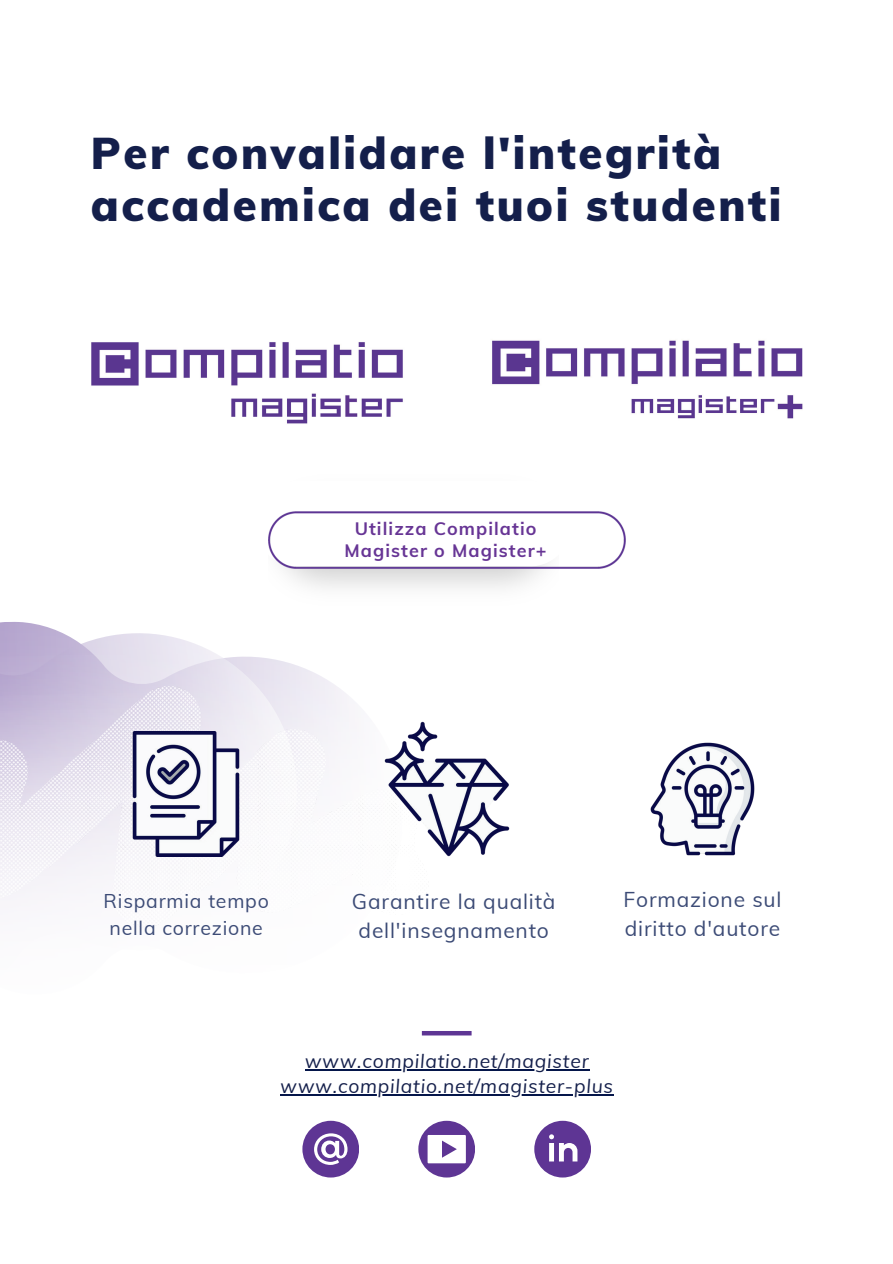
<style>
.page{position:relative;width:893px;height:1264px;background:#fff}
.page>*{position:absolute;margin:0;border:0;box-sizing:border-box;transform-origin:0 0}
.t1{font:900 43.5px/51.8px "Muli";letter-spacing:.06em;color:#141f4b}
.t2{font:21px/29.2px "Muli";letter-spacing:.04em;color:#3c4b76;text-align:center}
.t3{font:19.5px/27px "Muli";letter-spacing:.04em;color:#3c4b76;text-align:center}
.t4{font:italic 19.2px/24.8px "Muli";letter-spacing:.04em;color:#141f4b;text-align:center}
.t5{font:700 18px/21.3px "Muli";letter-spacing:.06em;color:#673595;text-align:center}
</style>
<div class="page">
<svg style="left:0;top:622px;width:488px;height:535px"></svg>
<img style="left:0;top:676px;width:435px;height:271px">
<svg style="left:534px;top:1120px;width:56px;height:56px"></svg>
<svg style="left:418px;top:1120px;width:56px;height:56px"></svg>
<svg style="left:302px;top:1120px;width:56px;height:56px"></svg>
<div style="left:422px;top:1030px;width:49px;height:5px;background:#5e3594"></div>
<img style="left:284px;top:568px;width:274px;height:20px">
<img style="left:268px;top:511px;width:357px;height:57px">
<img style="left:650px;top:742px;width:105px;height:114px">
<img style="left:124px;top:731px;width:125px;height:125px">
<img style="left:379px;top:721px;width:131px;height:135px">
<hr style="left:305px;top:1069px;width:284px;height:1px;background:#05164a">
<hr style="left:280px;top:1093px;width:334px;height:2px;background:#05164a">
<img style="left:91px;top:342px;width:312px;height:82px">
<img style="left:492px;top:340px;width:311px;height:79px">
<h1 class="t1" style="left:91px;top:126px;width:692px">Per convalidare l'integrità accademica dei tuoi studenti</h1>
<p class="t5" style="left:344px;top:517px;width:204px">Utilizza Compilatio<br>Magister o Magister+</p>
<p class="t3" style="left:104px;top:886px;width:167px">Risparmia tempo nella correzione</p>
<p class="t2" style="left:352px;top:885px;width:205px">Garantire la qualità dell'insegnamento</p>
<p class="t2" style="left:623px;top:883px;width:159px;text-align:left">Formazione sul diritto d'autore</p>
<p class="t4" style="left:280px;top:1047px;width:334px">www.compilatio.net/magister www.compilatio.net/magister-plus</p>
</div>
